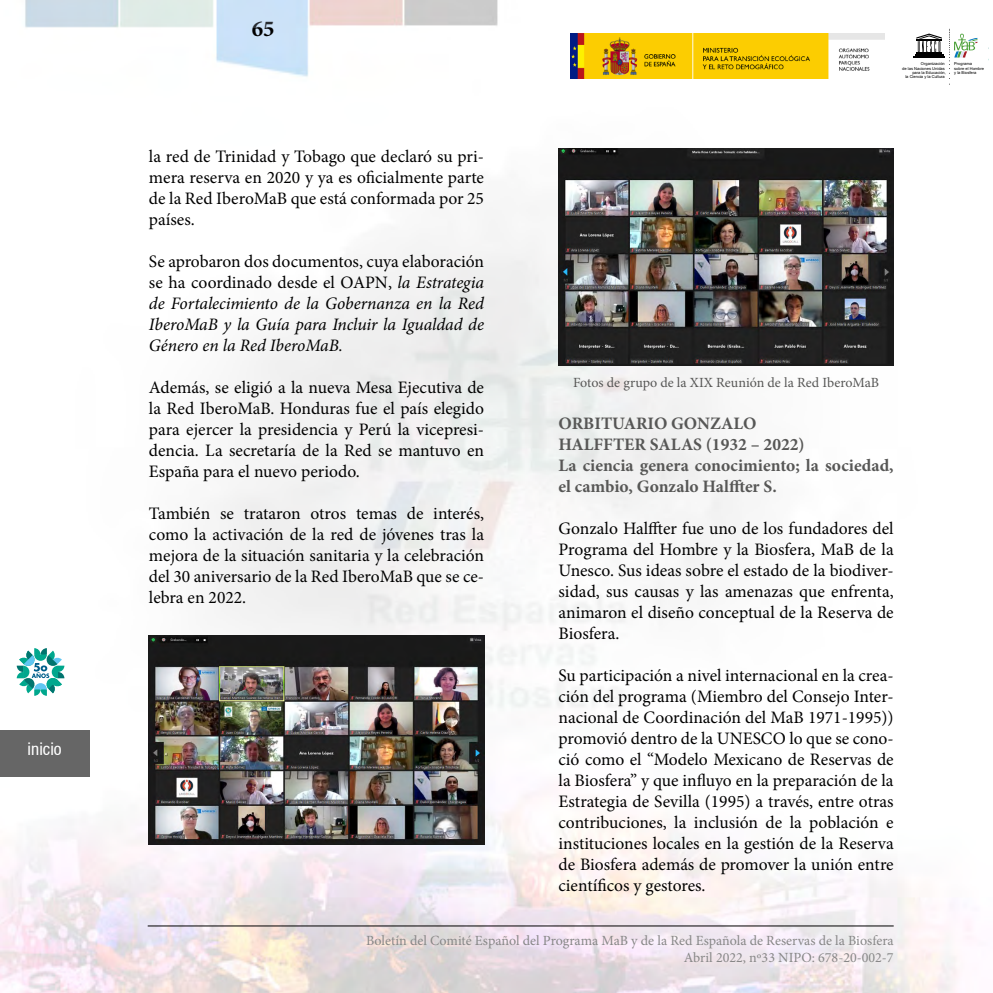
<style>
.page{position:relative;width:993px;height:993px;background:#fff}
.page>*{position:absolute;margin:0;border:0;box-sizing:border-box;transform-origin:0 0}
.t1{font:700 22.75px "Minion Pro";color:#000}
.t2{font:17.5px/21px "Minion Pro";color:#000;text-align:justify}
.t3{font:italic 17.5px/21px "Minion Pro";letter-spacing:-.005em;color:#000;text-align:justify}
.t4{font:700 17.5px/21px "Minion Pro";color:#575756}
.t5{font:condensed 17.5px "Helvetica 57";color:#fff}
.t6{font:14px/16.8px "Minion Pro";color:#878787;text-align:right}
.t7{font:14px "Minion Pro";color:#575756}
.t8{font:4.02px/4.4px "Arial";color:#000}
.s1{font-style:normal}
</style>
<div class="page">
<img style="left:0;top:0;width:989px;height:992px">
<hr style="left:148px;top:925px;width:745px;height:1px;background:#000">
<div style="left:0;top:729px;width:89px;height:47px;background:#666"></div>
<div style="left:217px;top:0;width:91px;height:28px;background:#cce2f7"></div>
<img style="left:570px;top:33px;width:314px;height:45px">
<svg style="left:17px;top:648px;width:47px;height:47px"></svg>
<hr style="left:913px;top:56px;width:31px;height:2px;background:#000">
<svg style="left:914px;top:34px;width:28px;height:22px"></svg>
<svg style="left:948px;top:29px;width:29px;height:56px"></svg>
<img style="left:149px;top:635px;width:335px;height:209px">
<img style="left:558px;top:149px;width:335px;height:216px">
<p class="t5" style="left:28px;top:738px;width:36px">inicio</p>
<h1 class="t1" style="left:252px;top:13px;width:24px">65</h1>
<p class="t8" style="left:901px;top:62px;width:45px;text-align:right">Organización<br>de las Naciones Unidas para la Educación,<br>la Ciencia y la Cultura</p>
<p class="t8" style="left:953px;top:62px;width:31px">Programa<br>sobre el Hombre y la Biosfera</p>
<p class="t2" style="left:149px;top:146px;width:336px">la red de Trinidad y Tobago que declaró su pri&shy;mera reserva en 2020 y ya es oficialmente parte de la Red IberoMaB que está conformada por 25 países.</p>
<p class="t3" style="left:149px;top:250px;width:336px"><span class="s1">Se aprobaron dos documentos, cuya elaboración se ha coordinado desde el OAPN,</span> la Estrategia de Fortalecimiento de la Gobernanza en la Red IberoMaB y la Guía para Incluir la Igualdad de Género en la Red IberoMaB.</p>
<p class="t2" style="left:149px;top:377px;width:336px">Además, se eligió a la nueva Mesa Ejecutiva de la Red IberoMaB. Honduras fue el país elegido para ejercer la presidencia y Perú la vicepresi&shy;dencia. La secretaría de la Red se mantuvo en España para el nuevo periodo.</p>
<p class="t2" style="left:149px;top:503px;width:336px">También se trataron otros temas de interés, como la activación de la red de jóvenes tras la mejora de la situación sanitaria y la celebración del 30 aniversario de la Red IberoMaB que se ce&shy;lebra en 2022.</p>
<p class="t7" style="left:573px;top:372px;width:307px">Fotos de grupo de la XIX Reunión de la Red IberoMaB</p>
<p class="t4" style="left:558px;top:412px;width:336px">ORBITUARIO GONZALO<br>HALFFTER SALAS (1932 – 2022)<br>La ciencia genera conocimiento; la sociedad, el cambio, Gonzalo Halffter S.</p>
<p class="t2" style="left:558px;top:517px;width:336px">Gonzalo Halffter fue uno de los fundadores del Programa del Hombre y la Biosfera, MaB de la Unesco. Sus ideas sobre el estado de la biodiver&shy;sidad, sus causas y las amenazas que enfrenta, animaron el diseño conceptual de la Reserva de Biosfera.</p>
<p class="t2" style="left:558px;top:664px;width:336px">Su participación a nivel internacional en la crea&shy;ción del programa (Miembro del Consejo Inter&shy;nacional de Coordinación del MaB 1971-1995)) promovió dentro de la UNESCO lo que se cono&shy;ció como el “Modelo Mexicano de Reservas de la Biosfera” y que influyo en la preparación de la Estrategia de Sevilla (1995) a través, entre otras contribuciones, la inclusión de la población e instituciones locales en la gestión de la Reserva de Biosfera además de promover la unión entre científicos y gestores.</p>
<p class="t6" style="left:366px;top:931px;width:529px">Boletín del Comité Español del Programa MaB y de la Red Española de Reservas de la Biosfera<br>Abril 2022, nº33 NIPO: 678-20-002-7</p>
</div>
